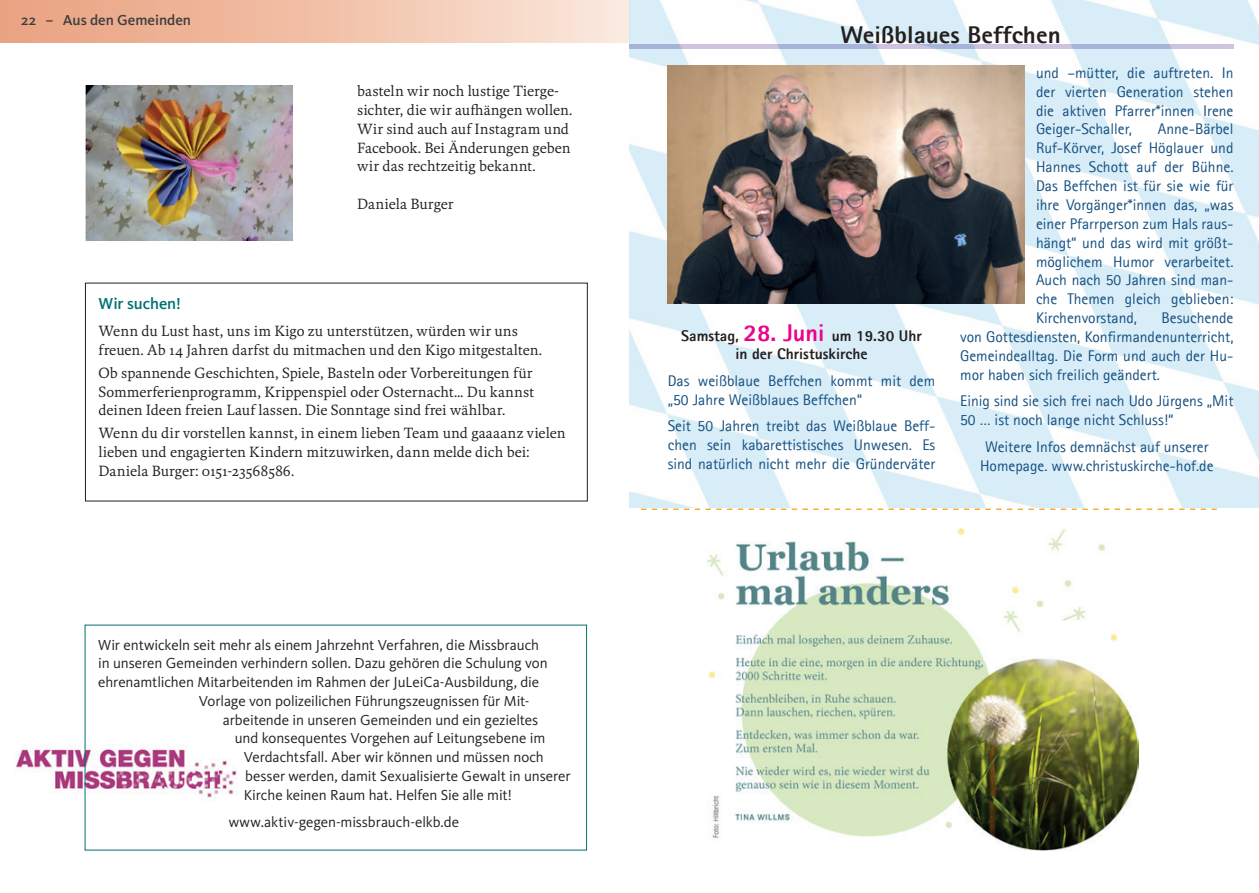
<style>
.page{position:relative;width:1259px;height:893px;background:#fff}
.page>*{position:absolute;margin:0;border:0;box-sizing:border-box;transform-origin:0 0}
.t1{font:800 24.3px "Agfa Rotis Sans Serif";color:#231f20;scale:1.04 1}
.t2{font:500 16.5px "Kievit OT";letter-spacing:-.005em;color:#017072}
.t3{font:15.45px/18.9px "Agfa Rotis Sans Serif";color:#155082;text-align:justify}
.t4{font:800 15.45px/18.9px "Agfa Rotis Sans Serif";color:#231f20;text-align:center}
.t5{font:15px/18.8px "Kievit Serif";color:#231f20}
.t6{font:15px "Kievit OT";letter-spacing:-.005em;color:#231f20}
.t7{font:500 15px "Kievit OT";color:#3e3e3f}
.s1{font-size:24.3px;color:#ed028c}
</style>
<div class="page">
<div style="left:0;top:0;width:629px;height:43px;background:linear-gradient(to right,#e99e7b,#fae7db)"></div>
<img style="left:15px;top:665px;width:239px;height:186px">
<img style="left:85px;top:85px;width:207px;height:155px">
<div style="left:85px;top:283px;width:503px;height:218px;border:1px solid #231f20"></div>
<img style="left:629px;top:0;width:630px;height:508px">
<svg style="left:641px;top:509px;width:576px;height:1px"></svg>
<img style="left:668px;top:66px;width:356px;height:237px">
<img style="left:707px;top:527px;width:432px;height:323px">
<p class="t7" style="left:21px;top:11px;width:171px">22 – Aus den Gemeinden</p>
<p class="t5" style="left:357px;top:81px;width:217px">basteln wir noch lustige Tierge&shy;sichter, die wir aufhängen wollen.<br>Wir sind auch auf Instagram und<br>Facebook. Bei Änderungen geben wir das rechtzeitig bekannt.</p>
<p class="t5" style="left:357px;top:194px;width:98px">Daniela Burger</p>
<p class="t2" style="left:99px;top:294px;width:84px">Wir suchen!</p>
<p class="t5" style="left:99px;top:321px;width:445px">Wenn du Lust hast, uns im Kigo zu unterstützen, würden wir uns freuen. Ab 14 Jahren darfst du mitmachen und den Kigo mitgestalten.</p>
<p class="t5" style="left:99px;top:363px;width:437px;text-align:justify">Ob spannende Geschichten, Spiele, Basteln oder Vorbereitungen für Sommerferienprogramm, Krippenspiel oder Osternacht… Du kannst deinen Ideen freien Lauf lassen. Die Sonntage sind frei wählbar.</p>
<p class="t5" style="left:99px;top:423px;width:468px">Wenn du dir vorstellen kannst, in einem lieben Team und gaaaanz vielen lieben und engagierten Kindern mitzuwirken, dann melde dich bei:<br>Daniela Burger: 0151-23568586.</p>
<p class="t6" style="left:98px;top:636px;width:442px">Wir entwickeln seit mehr als einem Jahrzehnt Verfahren, die Missbrauch</p>
<p class="t6" style="left:98px;top:655px;width:451px">in unseren Gemeinden verhindern sollen. Dazu gehören die Schulung von</p>
<p class="t6" style="left:98px;top:674px;width:442px">ehrenamtlichen Mitarbeitenden im Rahmen der JuLeiCa-Ausbildung, die</p>
<p class="t6" style="left:199px;top:692px;width:332px">Vorlage von polizeilichen Führungszeugnissen für Mit-</p>
<p class="t6" style="left:223px;top:711px;width:317px">arbeitende in unseren Gemeinden und ein gezieltes</p>
<p class="t6" style="left:235px;top:730px;width:312px">und konsequentes Vorgehen auf Leitungsebene im</p>
<p class="t6" style="left:244px;top:749px;width:302px">Verdachtsfall. Aber wir können und müssen noch</p>
<p class="t6" style="left:245px;top:767px;width:327px">besser werden, damit Sexualisierte Gewalt in unserer</p>
<p class="t6" style="left:244px;top:786px;width:270px">Kirche keinen Raum hat. Helfen Sie alle mit!</p>
<p class="t6" style="left:229px;top:813px;width:232px">www.aktiv-gegen-missbrauch-elkb.de</p>
<h1 class="t1" style="left:840px;top:19px;width:213px">Weißblaues Beffchen</h1>
<p class="t4" style="left:681px;top:326px;width:242px">Samstag, <span class="s1">28. Juni</span> um 19.30 Uhr in der Christuskirche</p>
<p class="t3" style="left:668px;top:371px;width:269px">Das weißblaue Beffchen kommt mit dem „50 Jahre Weißblaues Beffchen“</p>
<p class="t3" style="left:668px;top:416px;width:269px">Seit 50 Jahren treibt das Weißblaue Beff&shy;chen sein kabarettistisches Unwesen. Es sind natürlich nicht mehr die Gründerväter</p>
<p class="t3" style="left:1036px;top:63px;width:199px">und –mütter, die auftreten. In der vierten Generation stehen die aktiven Pfarrer*innen Irene Geiger-Schaller,</p>
<p class="t3" style="left:1036px;top:120px;width:199px;text-indent:122px">Anne-Bärbel Ruf-Körver, Josef Höglauer und Hannes Schott auf der Bühne.<br>Das Beffchen ist für sie wie für ihre Vorgänger*innen das, „was einer Pfarrperson zum Hals raus&shy;hängt“ und das wird mit größt&shy;möglichem Humor verarbeitet.<br>Auch nach 50 Jahren sind man&shy;che Themen gleich geblieben:<br>Kirchenvorstand,</p>
<p class="t3" style="left:960px;top:308px;width:275px;text-indent:201px">Besuchende von Gottesdiensten, Konfirmandenunterricht, Gemeindealltag. Die Form und auch der Hu&shy;mor haben sich freilich geändert.</p>
<p class="t3" style="left:960px;top:391px;width:275px">Einig sind sie sich frei nach Udo Jürgens „Mit<br>50 … ist noch lange nicht Schluss!“</p>
<p class="t3" style="left:980px;top:437px;width:235px;text-align:center">Weitere Infos demnächst auf unserer<br>Homepage. www.christuskirche-hof.de</p>
</div>
